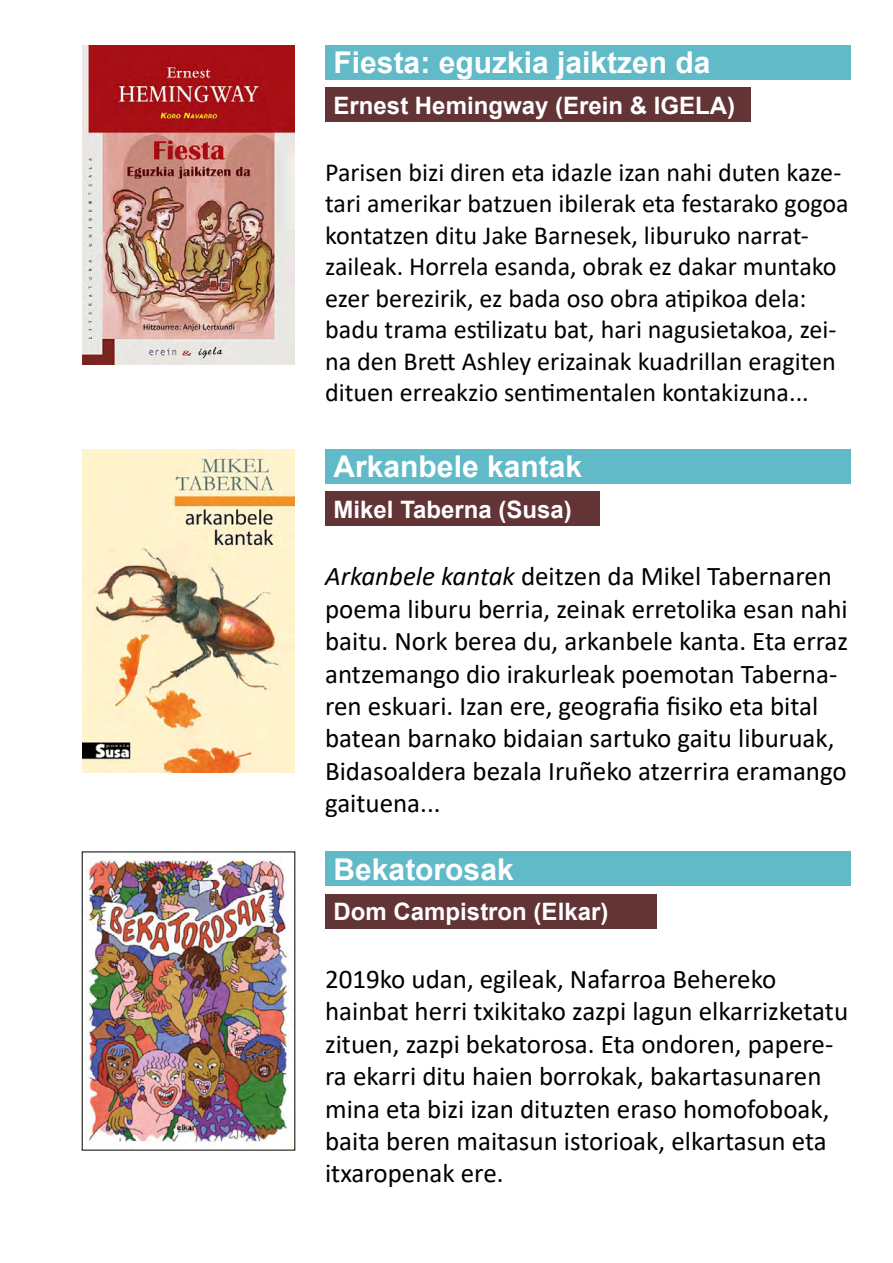
<style>
.page{position:relative;width:893px;height:1263px;background:#fff}
.page>*{position:absolute;margin:0;border:0;box-sizing:border-box;transform-origin:0 0}
.t1{font:700 30px "Arial";color:#fff}
.t2{font:27px/32.4px "Calibri";color:#000}
.t3{font:26.1px/31.5px "Calibri";color:#000}
.t4{font:700 24px "Arial";color:#fff}
.s1{font-style:italic}
</style>
<div class="page">
<img style="left:82px;top:45px;width:213px;height:319px">
<img style="left:82px;top:449px;width:213px;height:323px">
<img style="left:86px;top:858px;width:204px;height:290px">
<div style="left:325px;top:45px;width:525px;height:34px;background:#61bac7"></div>
<div style="left:325px;top:88px;width:425px;height:34px;background:#623436"></div>
<div style="left:325px;top:449px;width:525px;height:34px;background:#61bac7"></div>
<div style="left:325px;top:492px;width:275px;height:34px;background:#623436"></div>
<div style="left:325px;top:852px;width:525px;height:34px;background:#61bac7"></div>
<div style="left:325px;top:894px;width:332px;height:34px;background:#623436"></div>
<p class="t1" style="left:334px;top:42px;width:378px">Fiesta: eguzkia jaiktzen da</p>
<p class="t4" style="left:334px;top:88px;width:403px">Ernest Hemingway (Erein &amp; IGELA)</p>
<p class="t3" style="left:325px;top:156px;width:525px">Parisen bizi diren eta idazle izan nahi duten kaze&shy;tari amerikar batzuen ibilerak eta festarako gogoa kontatzen ditu Jake Barnesek, liburuko narrat&shy;zaileak. Horrela esanda, obrak ez dakar muntako ezer berezirik, ez bada oso obra atipikoa dela: badu trama estilizatu bat, hari nagusietakoa, zei&shy;na den Brett Ashley erizainak kuadrillan eragiten dituen erreakzio sentimentalen kontakizuna...</p>
<p class="t1" style="left:334px;top:446px;width:250px">Arkanbele kantak</p>
<p class="t4" style="left:334px;top:492px;width:240px">Mikel Taberna (Susa)</p>
<p class="t2" style="left:325px;top:559px;width:525px"><span class="s1">Arkanbele kantak</span> deitzen da Mikel Tabernaren poema liburu berria, zeinak erretolika esan nahi baitu. Nork berea du, arkanbele kanta. Eta erraz antzemango dio irakurleak poemotan Taberna&shy;ren eskuari. Izan ere, geografia fisiko eta bital batean barnako bidaian sartuko gaitu liburuak, Bidasoaldera bezala Iruñeko atzerrira eramango gaituena...</p>
<p class="t1" style="left:334px;top:848px;width:182px">Bekatorosak</p>
<p class="t4" style="left:334px;top:895px;width:276px">Dom Campistron (Elkar)</p>
<p class="t2" style="left:325px;top:962px;width:525px">2019ko udan, egileak, Nafarroa Behereko hainbat herri txikitako zazpi lagun elkarrizketatu zituen, zazpi bekatorosa. Eta ondoren, papere&shy;ra ekarri ditu haien borrokak, bakartasunaren mina eta bizi izan dituzten eraso homofoboak, baita beren maitasun istorioak, elkartasun eta itxaropenak ere.</p>
</div>
